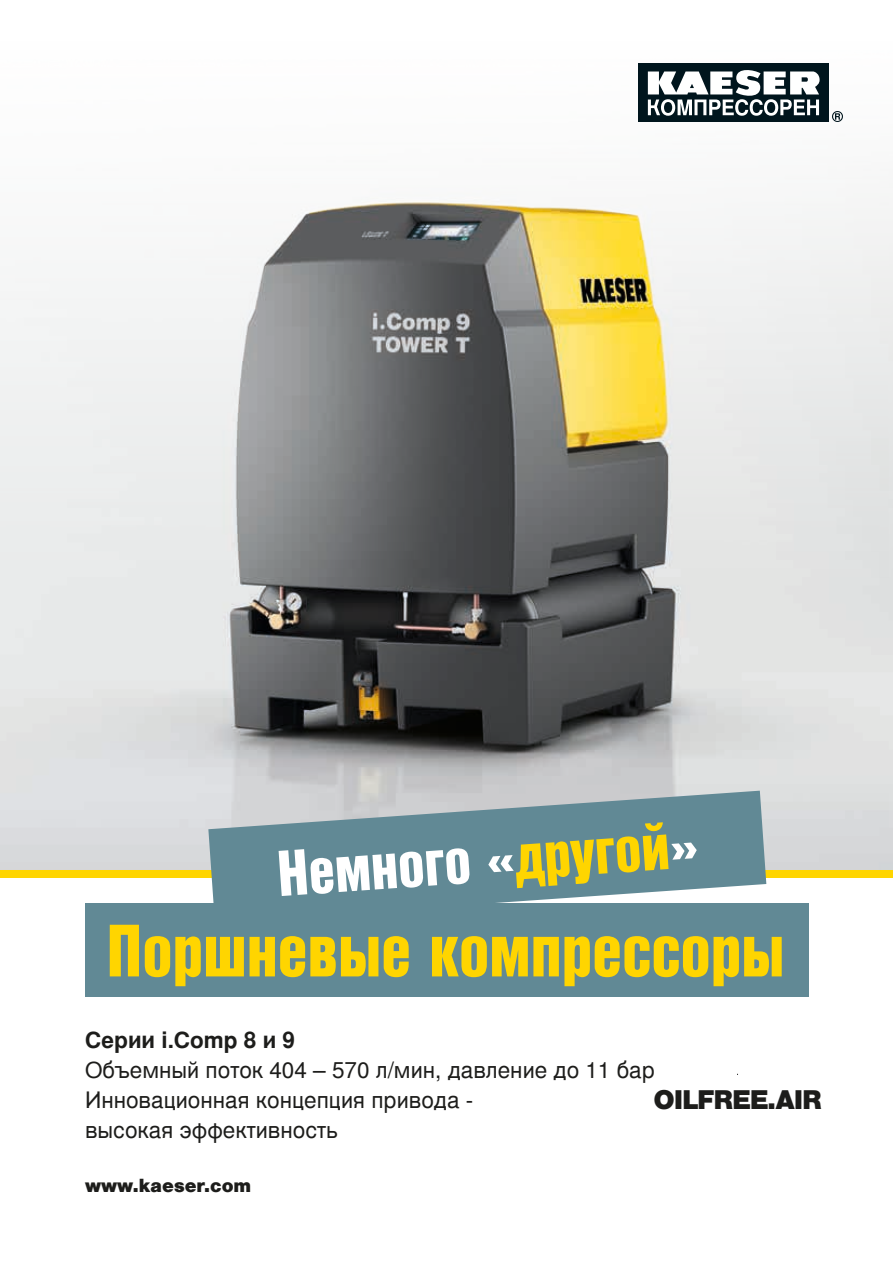
<style>
.page{position:relative;width:893px;height:1263px;background:#fff}
.page>*{position:absolute;margin:0;border:0;box-sizing:border-box;transform-origin:0 0}
.t1{font:72px "Nimbus San L Bla Con";color:#ffd500}
.t2{font:63px "Nimbus San L Bla Con";color:#fff}
.t3{font:900 25.5px "Nimbus San L";letter-spacing:-.045em;color:#1d1d1b}
.t4{font:22.5px/30px "Nimbus San L";color:#1d1d1b}
.t5{font:700 22.5px "Nimbus San L";color:#1d1d1b}
.t6{font:900 18px "Nimbus San L";color:#1d1d1b}
.s1{color:#ffd500}
</style>
<div class="page">
<div style="left:0;top:870px;width:893px;height:8px;background:#ffd500"></div>
<img style="left:0;top:63px;width:893px;height:807px">
<div style="left:638px;top:64px;width:191px;height:58px;background:#00151d"></div>
<svg style="left:832px;top:111px;width:11px;height:11px"></svg>
<svg style="left:648px;top:70px;width:172px;height:46px"></svg>
<svg style="left:208px;top:791px;width:558px;height:113px;background:#7a9aa3"></svg>
<div style="left:85px;top:904px;width:724px;height:93px;background:#618995"></div>
<h2 class="t2" style="left:274px;top:826px;width:423px;rotate:-4deg">Немного «<span class="s1">другой</span>»</h2>
<h1 class="t1" style="left:106px;top:896px;width:680px">Поршневые компрессоры</h1>
<p class="t5" style="left:85px;top:1027px;width:212px">Серии i.Comp 8 и 9</p>
<p class="t4" style="left:85px;top:1056px;width:571px">Объемный поток 404 – 570 л/мин, давление до 11 бар<br>Инновационная концепция привода -<br>высокая эффективность</p>
<p class="t3" style="left:654px;top:1083px;width:170px">OILFREE.AIR</p>
<p class="t6" style="left:85px;top:1174px;width:168px">www.kaeser.com</p>
</div>
